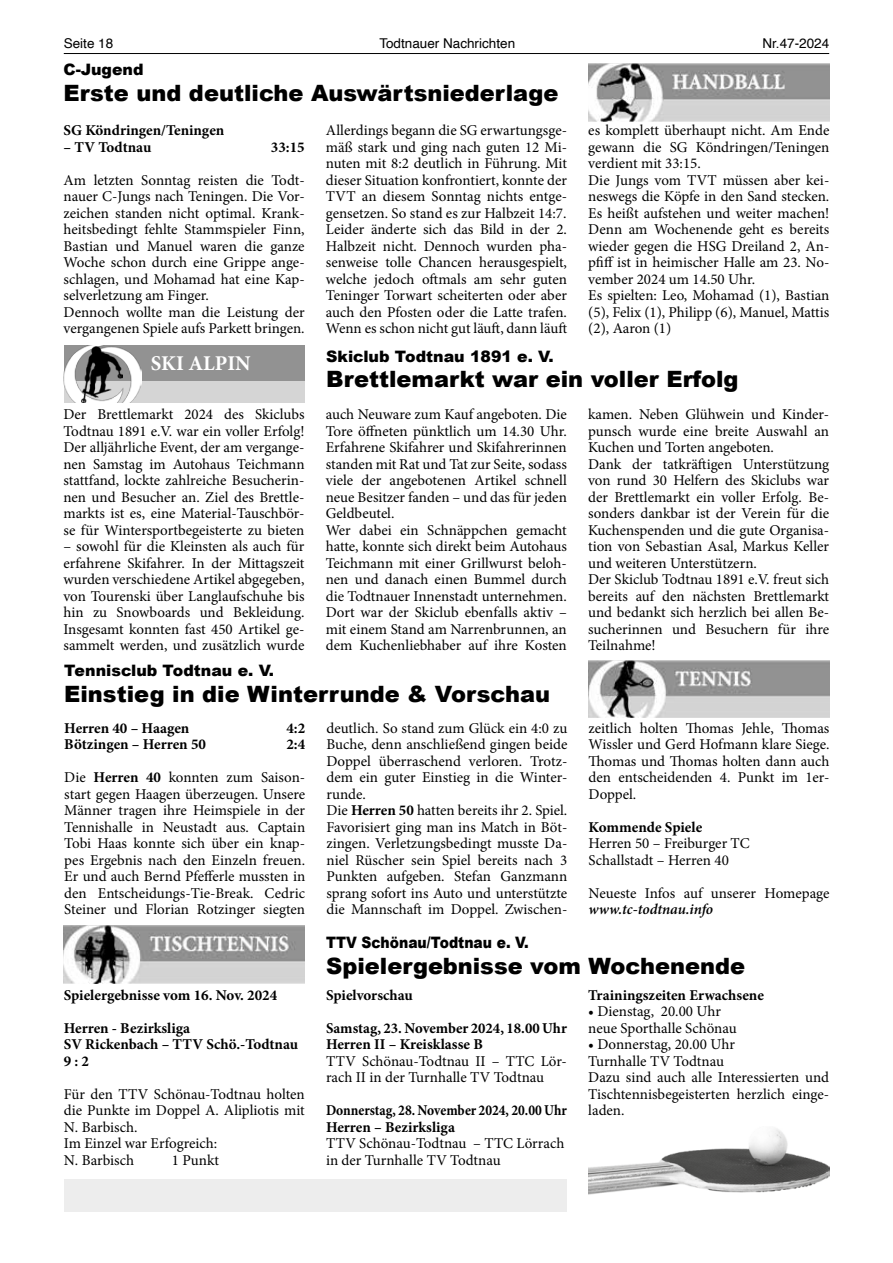
<style>
.page{position:relative;width:893px;height:1263px;background:#fff}
.page>*{position:absolute;margin:0;border:0;box-sizing:border-box;transform-origin:0 0}
.t1{font:900 22.5px "Arial";color:#000}
.t2{font:700 21px "Minion Pro";color:#fff}
.t3{font:900 15.75px "Arial";color:#000}
.t4{font:900 15.75px "Arial";color:#000;scale:.88 1}
.t5{font:15px/16.5px "Minion Pro";color:#000}
.t6{font:700 15px/16.5px "Minion Pro";color:#000}
.t7{font:700 15px/16.5px "Minion Pro";color:#000;scale:.9 1}
.t8{font:italic 600 15px "Minion Pro";letter-spacing:-.01em;color:#000}
.t9{font:13.5px "Helvetica";color:#000}
.s1{font-weight:700}
</style>
<div class="page">
<hr style="left:64px;top:53px;width:765px;height:1px;background:#000">
<img style="left:588px;top:64px;width:241px;height:57px">
<div style="left:64px;top:345px;width:241px;height:58px;background:#d5d5d5"></div>
<div style="left:64px;top:345px;width:241px;height:36px;background:#929292"></div>
<img style="left:64px;top:345px;width:77px;height:58px">
<img style="left:82px;top:346px;width:40px;height:57px">
<img style="left:64px;top:926px;width:241px;height:57px">
<img style="left:588px;top:660px;width:241px;height:58px">
<div style="left:65px;top:1179px;width:502px;height:33px;background:#ededed"></div>
<img style="left:588px;top:1129px;width:241px;height:66px">
<p class="t9" style="left:64px;top:33px;width:51px">Seite 18</p>
<p class="t9" style="left:379px;top:33px;width:137px">Todtnauer Nachrichten</p>
<p class="t9" style="left:762px;top:33px;width:68px">Nr.47-2024</p>
<p class="t3" style="left:63px;top:58px;width:82px">C-Jugend</p>
<h1 class="t1" style="left:63px;top:76px;width:497px">Erste und deutliche Auswärtsniederlage</h1>
<p class="t6" style="left:64px;top:122px;width:162px">SG Köndringen/Teningen</p>
<p class="t6" style="left:64px;top:139px;width:89px">– TV Todtnau</p>
<p class="t6" style="left:271px;top:139px;width:35px">33:15</p>
<p class="t5" style="left:64px;top:172px;width:243px">Am letzten Sonntag reisten die Todt&shy;nauer C-Jungs nach Teningen. Die Vor&shy;zeichen standen nicht optimal. Krank&shy;heitsbedingt fehlte Stammspieler Finn, Bastian und Manuel waren die ganze Woche schon durch eine Grippe ange&shy;schlagen, und Mohamad hat eine Kap&shy;selverletzung am Finger.<br>Dennoch wollte man die Leistung der vergangenen Spiele aufs Parkett bringen.</p>
<p class="t5" style="left:326px;top:122px;width:243px;text-align:justify">Allerdings begann die SG erwartungsge&shy;mäß stark und ging nach guten 12 Mi&shy;nuten mit 8:2 deutlich in Führung. Mit dieser Situation konfrontiert, konnte der TVT an diesem Sonntag nichts entge&shy;gensetzen. So stand es zur Halbzeit 14:7.<br>Leider änderte sich das Bild in der 2.<br>Halbzeit nicht. Dennoch wurden pha&shy;senweise tolle Chancen herausgespielt, welche jedoch oftmals am sehr guten Teninger Torwart scheiterten oder aber auch den Pfosten oder die Latte trafen.<br>Wenn es schon nicht gut läuft, dann läuft</p>
<p class="t5" style="left:588px;top:122px;width:243px">es komplett überhaupt nicht. Am Ende gewann die SG Köndringen/Teningen verdient mit 33:15.<br>Die Jungs vom TVT müssen aber kei&shy;neswegs die Köpfe in den Sand stecken.<br>Es heißt aufstehen und weiter machen!<br>Denn am Wochenende geht es bereits wieder gegen die HSG Dreiland 2, An&shy;pfiff ist in heimischer Halle am 23. No&shy;vember 2024 um 14.50 Uhr.<br>Es spielten: Leo, Mohamad (1), Bastian (5), Felix (1), Philipp (6), Manuel, Mattis (2), Aaron (1)</p>
<p class="t3" style="left:326px;top:345px;width:229px">Skiclub Todtnau 1891 e. V.</p>
<h1 class="t1" style="left:326px;top:363px;width:414px">Brettlemarkt war ein voller Erfolg</h1>
<h2 class="t2" style="left:151px;top:349px;width:101px">SKI ALPIN</h2>
<p class="t5" style="left:63px;top:406px;width:243px;text-align:justify">Der Brettlemarkt 2024 des Skiclubs Todtnau 1891 e.V. war ein voller Erfolg!<br>Der alljährliche Event, der am vergange&shy;nen Samstag im Autohaus Teichmann stattfand, lockte zahlreiche Besucherin&shy;nen und Besucher an. Ziel des Brettle&shy;markts ist es, eine Material-Tauschbör&shy;se für Wintersportbegeisterte zu bieten</p>
<p class="t5" style="left:63px;top:538px;width:243px;text-align:justify">– sowohl für die Kleinsten als auch für erfahrene Skifahrer. In der Mittagszeit wurden verschiedene Artikel abgegeben, von Tourenski über Langlaufschuhe bis hin zu Snowboards und Bekleidung.<br>Insgesamt konnten fast 450 Artikel ge&shy;sammelt werden, und zusätzlich wurde</p>
<p class="t5" style="left:326px;top:406px;width:243px">auch Neuware zum Kauf angeboten. Die Tore öffneten pünktlich um 14.30 Uhr.<br>Erfahrene Skifahrer und Skifahrerinnen standen mit Rat und Tat zur Seite, sodass viele der angebotenen Artikel schnell neue Besitzer fanden – und das für jeden Geldbeutel.<br>Wer dabei ein Schnäppchen gemacht hatte, konnte sich direkt beim Autohaus Teichmann mit einer Grillwurst beloh&shy;nen und danach einen Bummel durch die Todtnauer Innenstadt unternehmen.<br>Dort war der Skiclub ebenfalls aktiv – mit einem Stand am Narrenbrunnen, an dem Kuchenliebhaber auf ihre Kosten</p>
<p class="t5" style="left:588px;top:406px;width:243px">kamen. Neben Glühwein und Kinder&shy;punsch wurde eine breite Auswahl an Kuchen und Torten angeboten.<br>Dank der tatkräftigen Unterstützung von rund 30 Helfern des Skiclubs war der Brettlemarkt ein voller Erfolg. Be&shy;sonders dankbar ist der Verein für die Kuchenspenden und die gute Organisa&shy;tion von Sebastian Asal, Markus Keller und weiteren Unterstützern.<br>Der Skiclub Todtnau 1891 e.V. freut sich bereits auf den nächsten Brettlemarkt und bedankt sich herzlich bei allen Be&shy;sucherinnen und Besuchern für ihre Teilnahme!</p>
<p class="t3" style="left:64px;top:659px;width:211px">Tennisclub Todtnau e. V.</p>
<h1 class="t1" style="left:64px;top:677px;width:487px">Einstieg in die Winterrunde &amp; Vorschau</h1>
<p class="t6" style="left:64px;top:719px;width:127px">Herren 40 – Haagen</p>
<p class="t6" style="left:286px;top:719px;width:20px">4:2</p>
<p class="t6" style="left:64px;top:736px;width:143px">Bötzingen – Herren 50</p>
<p class="t6" style="left:286px;top:736px;width:20px">2:4</p>
<p class="t5" style="left:64px;top:769px;width:242px;text-align:justify">Die <span class="s1">Herren 40</span> konnten zum Saison&shy;start gegen Haagen überzeugen. Unsere Männer tragen ihre Heimspiele in der Tennishalle in Neustadt aus. Captain Tobi Haas konnte sich über ein knap&shy;pes Ergebnis nach den Einzeln freuen.<br>Er und auch Bernd Pfefferle mussten in den Entscheidungs-Tie-Break. Cedric Steiner und Florian Rotzinger siegten</p>
<p class="t6" style="left:64px;top:986px;width:215px">Spielergebnisse vom 16. Nov. 2024</p>
<p class="t6" style="left:64px;top:1019px;width:236px">Herren - Bezirksliga<br>SV Rickenbach – TTV Schö.-Todtnau<br>9 : 2</p>
<p class="t5" style="left:64px;top:1086px;width:242px">Für den TTV Schönau-Todtnau holten die Punkte im Doppel A. Alipliotis mit<br>N. Barbisch.<br>Im Einzel war Erfogreich:<br>N. Barbisch</p>
<p class="t5" style="left:172px;top:1152px;width:49px">1 Punkt</p>
<p class="t5" style="left:326px;top:720px;width:242px">deutlich. So stand zum Glück ein 4:0 zu Buche, denn anschließend gingen beide Doppel überraschend verloren. Trotz&shy;dem ein guter Einstieg in die Winter&shy;runde.<br>Die <span class="s1">Herren 50</span> hatten bereits ihr 2. Spiel.<br>Favorisiert ging man ins Match in Böt&shy;zingen. Verletzungsbedingt musste Da&shy;niel Rüscher sein Spiel bereits nach 3<br>Punkten aufgeben. Stefan Ganzmann sprang sofort ins Auto und unterstützte die Mannschaft im Doppel. Zwischen-</p>
<p class="t5" style="left:589px;top:720px;width:242px;text-align:justify">zeitlich holten Thomas Jehle, Thomas Wissler und Gerd Hofmann klare Siege.<br>Thomas und Thomas holten dann auch den entscheidenden 4. Punkt im 1er-Doppel.</p>
<p class="t6" style="left:589px;top:818px;width:115px">Kommende Spiele</p>
<p class="t5" style="left:589px;top:835px;width:163px">Herren 50 – Freiburger TC<br>Schallstadt – Herren 40</p>
<p class="t5" style="left:589px;top:885px;width:242px">Neueste Infos auf unserer Homepage</p>
<p class="t8" style="left:589px;top:899px;width:126px">www.tc-todtnau.info</p>
<p class="t4" style="left:326px;top:931px;width:232px">TTV Schönau/Todtnau e. V.</p>
<h1 class="t1" style="left:326px;top:949px;width:420px">Spielergebnisse vom Wochenende</h1>
<p class="t6" style="left:326px;top:978px;width:242px;line-height:33px">Spielvorschau<br>Samstag, 23. November 2024, 18.00 Uhr</p>
<p class="t6" style="left:326px;top:1036px;width:158px">Herren II – Kreisklasse B</p>
<p class="t5" style="left:326px;top:1053px;width:242px">TTV Schönau-Todtnau II – TTC Lör&shy;rach II in der Turnhalle TV Todtnau</p>
<p class="t7" style="left:326px;top:1102px;width:269px">Donnerstag, 28. November 2024, 20.00 Uhr<br>Herren – Bezirksliga</p>
<p class="t5" style="left:326px;top:1135px;width:240px">TTV Schönau-Todtnau – TTC Lörrach in der Turnhalle TV Todtnau</p>
<p class="t6" style="left:588px;top:986px;width:177px">Trainingszeiten Erwachsene</p>
<p class="t5" style="left:588px;top:1003px;width:150px">• Dienstag, 20.00 Uhr neue Sporthalle Schönau</p>
<p class="t5" style="left:588px;top:1036px;width:242px">• Donnerstag, 20.00 Uhr<br>Turnhalle TV Todtnau<br>Dazu sind auch alle Interessierten und<br>Tischtennisbegeisterten herzlich einge&shy;laden.</p>
</div>
